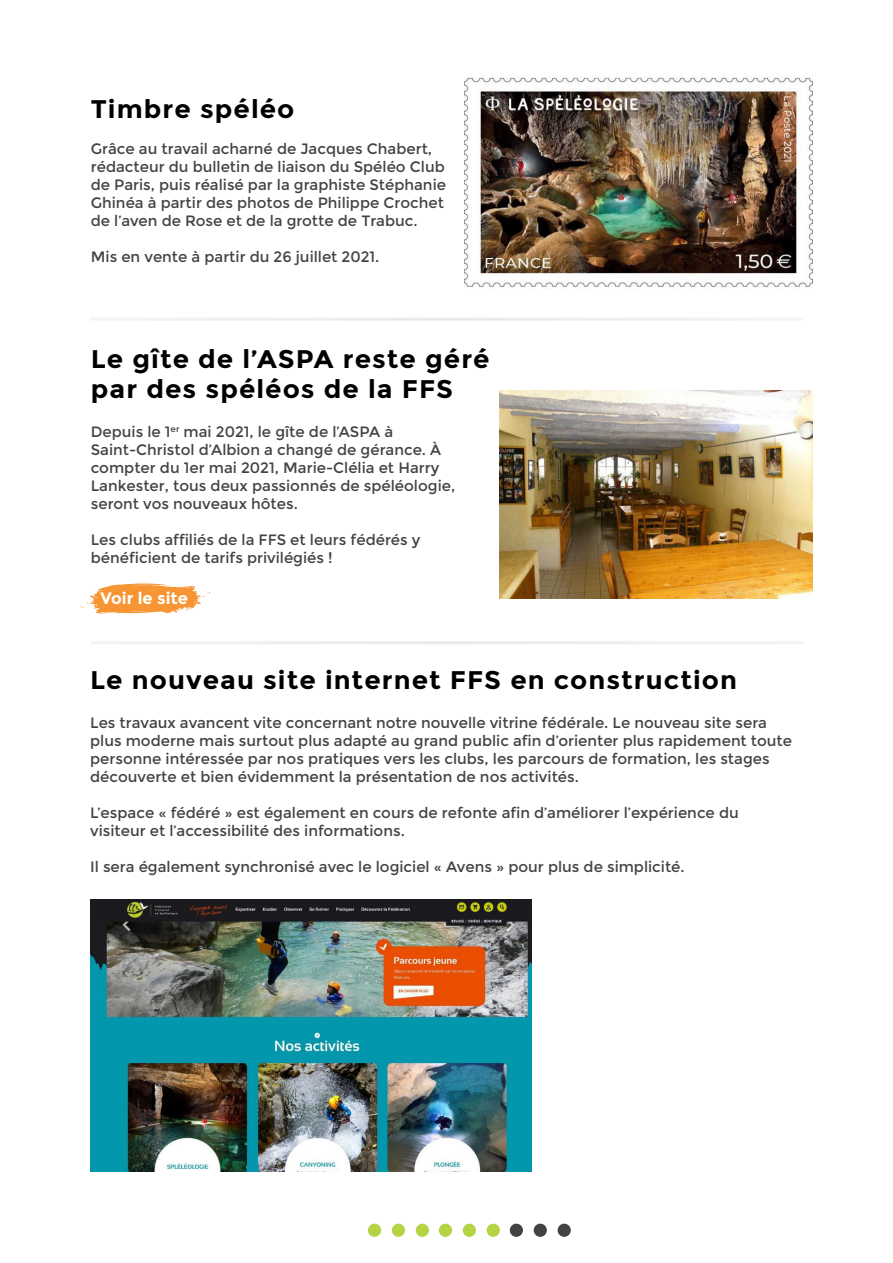
<style>
.page{position:relative;width:893px;height:1263px;background:#fff}
.page>*{position:absolute;margin:0;border:0;box-sizing:border-box;transform-origin:0 0}
.t1{font:700 25.5px/30.6px "Montserrat";letter-spacing:.04em;color:#000;scale:1.04 1}
.t2{font:700 16.5px "Montserrat";color:#fff}
.t3{font:15px/18px "Montserrat";color:#434345}
</style>
<div class="page">
<img style="left:465px;top:77px;width:347px;height:211px">
<hr style="left:90px;top:318px;width:713px;height:3px;background:#c7c8ca">
<img style="left:499px;top:390px;width:313px;height:208px">
<hr style="left:91px;top:641px;width:712px;height:3px;background:#c7c8ca">
<img style="left:91px;top:899px;width:440px;height:272px">
<div style="left:368px;top:1224px;width:13px;height:13px;background:#b4d446;border-radius:50%"></div>
<div style="left:392px;top:1224px;width:13px;height:13px;background:#b4d446;border-radius:50%"></div>
<div style="left:416px;top:1224px;width:13px;height:13px;background:#b4d446;border-radius:50%"></div>
<div style="left:439px;top:1224px;width:13px;height:13px;background:#b4d446;border-radius:50%"></div>
<div style="left:463px;top:1224px;width:13px;height:13px;background:#b4d446;border-radius:50%"></div>
<div style="left:487px;top:1224px;width:13px;height:13px;background:#b4d446;border-radius:50%"></div>
<div style="left:510px;top:1224px;width:13px;height:13px;background:#434345;border-radius:50%"></div>
<div style="left:534px;top:1224px;width:13px;height:13px;background:#434345;border-radius:50%"></div>
<div style="left:558px;top:1224px;width:13px;height:13px;background:#434345;border-radius:50%"></div>
<svg style="left:80px;top:583px;width:131px;height:32px"></svg>
<h1 class="t1" style="left:91px;top:94px;width:197px">Timbre spéléo</h1>
<p class="t3" style="left:91px;top:140px;width:357px">Grâce au travail acharné de Jacques Chabert, rédacteur du bulletin de liaison du Spéléo Club de Paris, puis réalisé par la graphiste Stéphanie Ghinéa à partir des photos de Philippe Crochet de l’aven de Rose et de la grotte de Trabuc.</p>
<p class="t3" style="left:91px;top:248px;width:290px">Mis en vente à partir du 26 juillet 2021.</p>
<h1 class="t1" style="left:91px;top:344px;width:385px">Le gîte de l’ASPA reste géré par des spéléos de la FFS</h1>
<p class="t3" style="left:91px;top:423px;width:366px">Depuis le 1<sup>er</sup> mai 2021, le gîte de l’ASPA à Saint-Christol d’Albion a changé de gérance. À compter du 1er mai 2021, Marie-Clélia et Harry Lankester, tous deux passionnés de spéléologie, seront vos nouveaux hôtes.</p>
<p class="t3" style="left:91px;top:531px;width:331px">Les clubs affiliés de la FFS et leurs fédérés y bénéficient de tarifs privilégiés !</p>
<p class="t2" style="left:101px;top:589px;width:89px">Voir le site</p>
<h1 class="t1" style="left:90px;top:665px;width:624px">Le nouveau site internet FFS en construction</h1>
<p class="t3" style="left:90px;top:714px;width:703px">Les travaux avancent vite concernant notre nouvelle vitrine fédérale. Le nouveau site sera plus moderne mais surtout plus adapté au grand public afin d’orienter plus rapidement toute personne intéressée par nos pratiques vers les clubs, les parcours de formation, les stages découverte et bien évidemment la présentation de nos activités.</p>
<p class="t3" style="left:90px;top:804px;width:650px">L’espace « fédéré » est également en cours de refonte afin d’améliorer l’expérience du visiteur et l’accessibilité des informations.</p>
<p class="t3" style="left:90px;top:858px;width:596px">Il sera également synchronisé avec le logiciel « Avens » pour plus de simplicité.</p>
</div>
